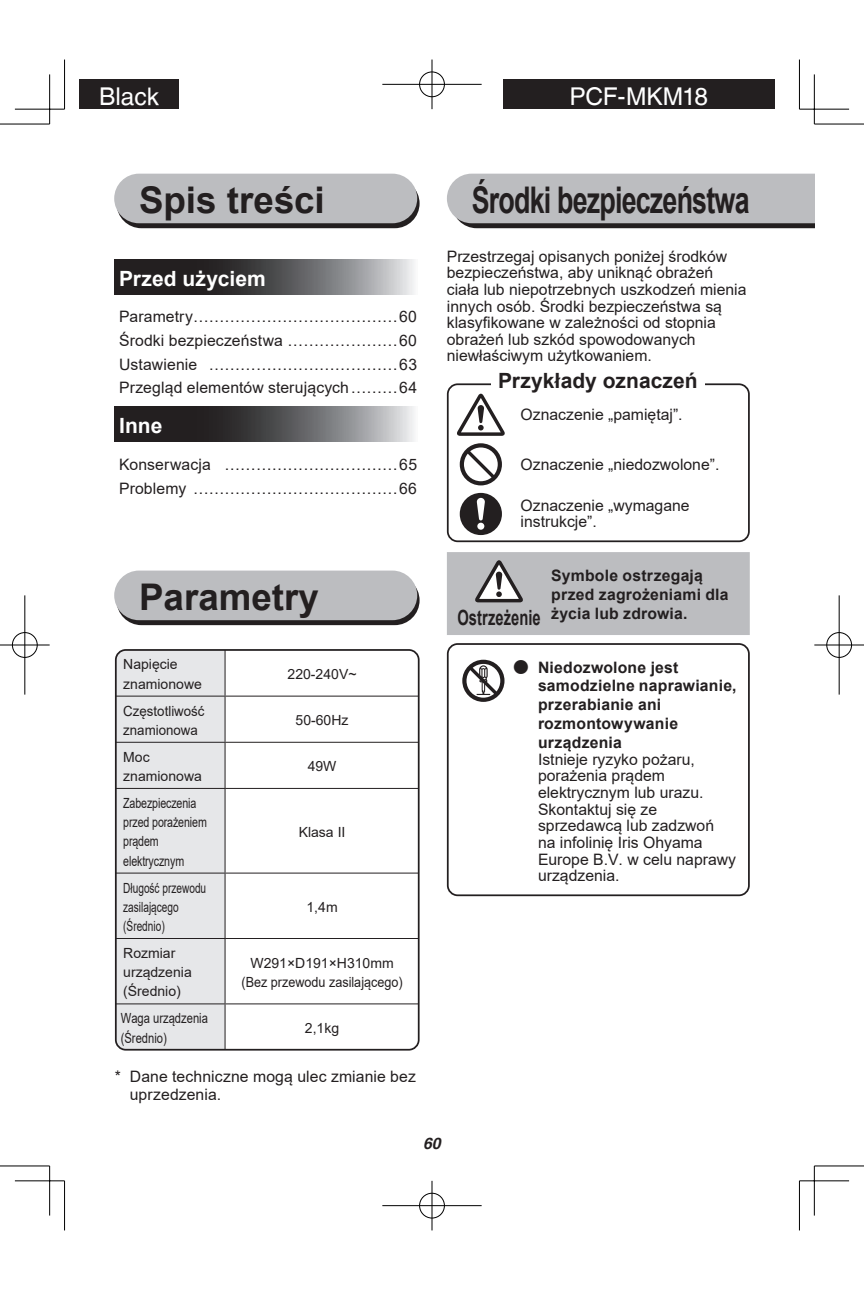
<style>
.page{position:relative;width:864px;height:1290px;background:#fff}
.page>*{position:absolute;margin:0;border:0;box-sizing:border-box;transform-origin:0 0}
.t1{font:700 36.75px "Arial";letter-spacing:-.03em;color:#231f20;scale:.73 1}
.t2{font:700 36.75px "Arial";color:#231f20}
.t3{font:24.5px "Helvetica LT";letter-spacing:-.005em;color:#fff}
.t4{font:700 21px "Arial";letter-spacing:.005em;color:#231f20}
.t5{font:700 21px "Arial";letter-spacing:.005em;color:#fff}
.t6{font:700 21px "Arial";letter-spacing:.005em;color:#231f20;scale:.7 1}
.t7{font:15.75px/16.6px "Arial";color:#231f20}
.t8{font:700 15.75px/18.9px "Arial";letter-spacing:.015em;color:#231f20}
.t9{font:italic 700 15.75px "Helvetica";color:#231f20}
.t10{font:14px/19.2px "Arial";color:#231f20}
.t11{font:14px/19.2px "Arial";color:#231f20;scale:.76 1}
.t12{font:14px/19.2px "Arial";color:#231f20;scale:.72 1}
.t13{font:14px/19.2px "Arial";color:#231f20;scale:.95 1}
.t14{font:14px/19.2px "Arial";color:#231f20;scale:.8 1}
.s1{font-family:"Shin Go Pro"}
</style>
<div class="page">
<div style="left:79px;top:79px;width:100px;height:30px;background:#231f20"></div>
<div style="left:503px;top:79px;width:271px;height:30px;background:#231f20"></div>
<svg style="left:447px;top:174px;width:367px;height:54px;background:#b0b0b3"></svg>
<svg style="left:116px;top:179px;width:303px;height:49px;background:#2c2829"></svg>
<svg style="left:116px;top:575px;width:303px;height:50px;background:#2a2627"></svg>
<div style="left:114px;top:174px;width:303px;height:49px;background:#bcbdc0;border-radius:25px"></div>
<div style="left:114px;top:570px;width:303px;height:50px;background:#bcbdc0;border-radius:25px"></div>
<svg style="left:457px;top:394px;width:47px;height:42px"></svg>
<svg style="left:459px;top:443px;width:42px;height:42px"></svg>
<svg style="left:459px;top:493px;width:42px;height:42px"></svg>
<div style="left:446px;top:383px;width:303px;height:159px;border:2px solid #231f20;border-radius:10px"></div>
<div style="left:491px;top:370px;width:213px;height:21px;background:#fff"></div>
<div style="left:447px;top:552px;width:302px;height:83px;background:#bcbdc0"></div>
<svg style="left:462px;top:660px;width:42px;height:42px"></svg>
<div style="left:446px;top:643px;width:303px;height:253px;border:2px solid #231f20;border-radius:10px"></div>
<svg style="left:114px;top:260px;width:300px;height:35px;background:#5a595b"></svg>
<svg style="left:114px;top:407px;width:300px;height:34px;background:#5a595b"></svg>
<div style="left:116px;top:650px;width:108px;height:400px;background:#e6e7e9"></div>
<hr style="left:224px;top:650px;width:1px;height:46px;background:#231f20">
<hr style="left:116px;top:696px;width:109px;height:1px;background:#231f20">
<hr style="left:116px;top:742px;width:109px;height:1px;background:#231f20">
<hr style="left:224px;top:696px;width:1px;height:46px;background:#231f20">
<hr style="left:224px;top:743px;width:1px;height:45px;background:#231f20">
<hr style="left:225px;top:696px;width:193px;height:1px;background:#231f20">
<hr style="left:225px;top:742px;width:193px;height:1px;background:#231f20">
<hr style="left:116px;top:788px;width:109px;height:1px;background:#231f20">
<hr style="left:116px;top:872px;width:109px;height:1px;background:#231f20">
<hr style="left:116px;top:938px;width:109px;height:1px;background:#231f20">
<hr style="left:224px;top:789px;width:1px;height:83px;background:#231f20">
<hr style="left:224px;top:873px;width:1px;height:65px;background:#231f20">
<hr style="left:224px;top:939px;width:1px;height:64px;background:#231f20">
<hr style="left:225px;top:788px;width:193px;height:1px;background:#231f20">
<hr style="left:225px;top:872px;width:193px;height:1px;background:#231f20">
<hr style="left:225px;top:938px;width:193px;height:1px;background:#231f20">
<hr style="left:116px;top:1003px;width:109px;height:1px;background:#231f20">
<hr style="left:224px;top:1004px;width:1px;height:46px;background:#231f20">
<hr style="left:225px;top:1003px;width:193px;height:1px;background:#231f20">
<div style="left:115px;top:649px;width:304px;height:401px;border:2px solid #231f20;border-radius:10px"></div>
<hr style="left:0;top:124px;width:50px;height:1px;background:#000">
<hr style="left:814px;top:124px;width:49px;height:1px;background:#000">
<hr style="left:0;top:1165px;width:50px;height:1px;background:#000">
<hr style="left:814px;top:1165px;width:49px;height:1px;background:#000">
<hr style="left:64px;top:60px;width:1px;height:49px;background:#000">
<hr style="left:64px;top:1181px;width:1px;height:49px;background:#000">
<hr style="left:798px;top:60px;width:1px;height:49px;background:#000">
<hr style="left:798px;top:1181px;width:1px;height:49px;background:#000">
<hr style="left:15px;top:109px;width:49px;height:1px;background:#000">
<hr style="left:799px;top:109px;width:49px;height:1px;background:#000">
<hr style="left:15px;top:1180px;width:49px;height:1px;background:#000">
<hr style="left:799px;top:1180px;width:49px;height:1px;background:#000">
<hr style="left:49px;top:74px;width:1px;height:50px;background:#000">
<hr style="left:49px;top:1166px;width:1px;height:49px;background:#000">
<hr style="left:813px;top:74px;width:1px;height:50px;background:#000">
<hr style="left:813px;top:1166px;width:1px;height:49px;background:#000">
<div style="left:418px;top:71px;width:27px;height:27px;border:2px solid #fff;border-radius:50%"></div>
<hr style="left:382px;top:83px;width:99px;height:2px;background:#fff">
<hr style="left:430px;top:60px;width:3px;height:49px;background:#fff">
<div style="left:419px;top:72px;width:25px;height:25px;border:1px solid #000;border-radius:50%"></div>
<hr style="left:382px;top:84px;width:99px;height:1px;background:#000">
<hr style="left:431px;top:60px;width:1px;height:49px;background:#000">
<div style="left:418px;top:1192px;width:27px;height:27px;border:2px solid #fff;border-radius:50%"></div>
<hr style="left:382px;top:1204px;width:99px;height:3px;background:#fff">
<hr style="left:430px;top:1181px;width:3px;height:49px;background:#fff">
<div style="left:419px;top:1193px;width:25px;height:25px;border:1px solid #000;border-radius:50%"></div>
<hr style="left:382px;top:1205px;width:99px;height:1px;background:#000">
<hr style="left:431px;top:1181px;width:1px;height:49px;background:#000">
<div style="left:11px;top:631px;width:27px;height:27px;border:2px solid #fff;border-radius:50%"></div>
<hr style="left:0;top:644px;width:50px;height:2px;background:#fff">
<hr style="left:24px;top:595px;width:2px;height:99px;background:#fff">
<div style="left:12px;top:632px;width:25px;height:26px;border:1px solid #000;border-radius:50%"></div>
<hr style="left:0;top:645px;width:50px;height:1px;background:#000">
<hr style="left:25px;top:595px;width:1px;height:99px;background:#000">
<div style="left:825px;top:631px;width:27px;height:27px;border:2px solid #fff;border-radius:50%"></div>
<hr style="left:814px;top:644px;width:49px;height:2px;background:#fff">
<hr style="left:837px;top:595px;width:2px;height:99px;background:#fff">
<div style="left:826px;top:632px;width:25px;height:26px;border:1px solid #000;border-radius:50%"></div>
<hr style="left:814px;top:645px;width:49px;height:1px;background:#000">
<hr style="left:838px;top:595px;width:1px;height:99px;background:#000">
<h2 class="t3" style="left:99px;top:82px;width:61px">Black</h2>
<h2 class="t3" style="left:569px;top:82px;width:140px">PCF-MKM18</h2>
<h1 class="t2" style="left:139px;top:174px;width:187px">Spis treści</h1>
<h1 class="t1" style="left:471px;top:174px;width:382px">Środki bezpieczeństwa</h1>
<h3 class="t5" style="left:119px;top:264px;width:148px">Przed użyciem</h3>
<p class="t7" style="left:119px;top:305px;width:299px;line-height:23.6px;text-align:justify">Parametry…………………………………60<br>Środki bezpieczeństwa …………………60<br>Ustawienie ………………………………63<br>Przegląd elementów sterujących………64</p>
<h3 class="t5" style="left:119px;top:411px;width:45px">Inne</h3>
<p class="t7" style="left:119px;top:453px;width:299px;line-height:23.6px">Konserwacja ……………………………65<br>Problemy …………………………………66</p>
<p class="t7" style="left:446px;top:248px;width:301px">Przestrzegaj opisanych poniżej środków bezpieczeństwa, aby uniknąć obrażeń ciała lub niepotrzebnych uszkodzeń mienia innych osób. Środki bezpieczeństwa są klasyfikowane w zależności od stopnia obrażeń lub szkód spowodowanych niewłaściwym użytkowaniem.</p>
<h3 class="t4" style="left:498px;top:366px;width:201px">Przykłady oznaczeń</h3>
<p class="t7" style="left:520px;top:406px;width:163px">Oznaczenie „pamiętaj”.</p>
<p class="t7" style="left:520px;top:456px;width:200px">Oznaczenie „niedozwolone”.</p>
<p class="t7" style="left:520px;top:497px;width:170px">Oznaczenie „wymagane instrukcje”.</p>
<h1 class="t2" style="left:139px;top:571px;width:181px">Parametry</h1>
<p class="t10" style="left:123px;top:655px;width:80px">Napięcie znamionowe</p>
<p class="t10" style="left:287px;top:664px;width:70px">220-240V~</p>
<p class="t13" style="left:123px;top:701px;width:87px">Częstotliwość znamionowa</p>
<p class="t10" style="left:295px;top:710px;width:54px">50-60Hz</p>
<p class="t10" style="left:123px;top:747px;width:80px">Moc znamionowa</p>
<p class="t10" style="left:307px;top:757px;width:30px">49W</p>
<p class="t11" style="left:123px;top:793px;width:111px">Zabezpieczenia przed porażeniem prądem elektrycznym</p>
<p class="t10" style="left:298px;top:822px;width:48px">Klasa II</p>
<p class="t12" style="left:123px;top:878px;width:117px">Długość przewodu zasilającego (Średnio)</p>
<p class="t10" style="left:306px;top:897px;width:33px">1,4m</p>
<p class="t10" style="left:123px;top:943px;width:70px">Rozmiar urządzenia (Średnio)</p>
<p class="t10" style="left:241px;top:953px;width:163px;text-align:center">W291×D191×H310mm (Bez przewodu zasilającego)</p>
<p class="t14" style="left:121px;top:1009px;width:110px">Waga urządzenia (Średnio)</p>
<p class="t10" style="left:305px;top:1018px;width:36px">2,1kg</p>
<p class="t7" style="left:130px;top:1068px;width:287px;line-height:17.5px;text-indent:-15px">* Dane techniczne mogą ulec zmianie bez uprzedzenia.</p>
<p class="t9" style="left:423px;top:1133px;width:19px">60</p>
<p class="t8" style="left:551px;top:567px;width:179px">Symbole ostrzegają przed zagrożeniami dla życia lub zdrowia.</p>
<p class="t8" style="left:538px;top:658px;width:200px;text-indent:-25px"><span class="s1">●</span> Niedozwolone jest samodzielne naprawianie, przerabianie ani rozmontowywanie urządzenia</p>
<p class="t7" style="left:538px;top:751px;width:199px">Istnieje ryzyko pożaru, porażenia prądem elektrycznym lub urazu.<br>Skontaktuj się ze sprzedawcą lub zadzwoń<br>na infolinię Iris Ohyama<br>Europe B.V. w celu naprawy urządzenia.</p>
<h3 class="t6" style="left:457px;top:603px;width:120px">Ostrzeżenie</h3>
</div>
